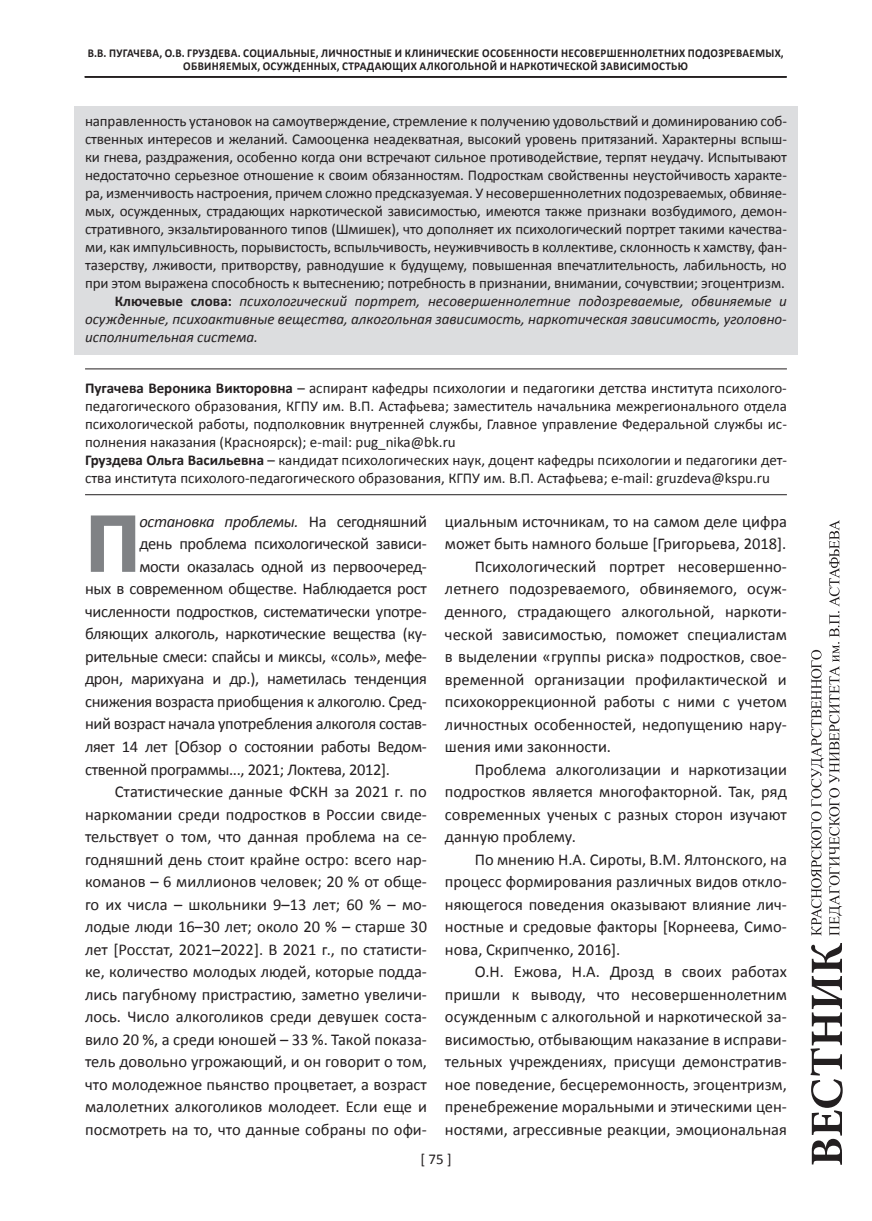
<style>
.page{position:relative;width:872px;height:1221px;background:#fff}
.page>*{position:absolute;margin:0;border:0;box-sizing:border-box;transform-origin:0 0}
.t1{font:82.05px "ez Franklin Goth Demi";color:#808285}
.t2{font:16.5px "Calibri";color:#231f20}
.t3{font:16.5px "Calibri";letter-spacing:-.02em;color:#231f20}
.t4{font:italic 16.5px "Calibri";letter-spacing:-.02em;color:#231f20}
.t5{font:15px/18px "Calibri";letter-spacing:-.01em;color:#231f20}
.t6{font:italic 15px "Calibri";color:#231f20}
.t7{font:700 12px/13.5px "Calibri";letter-spacing:.03em;color:#231f20;scale:.93 1}
.s1{font-weight:700;font-style:normal}
.s2{font-weight:700}
.s3{font-style:normal}
</style>
<div class="page">
<svg style="left:811px;top:520px;width:31px;height:415px"></svg>
<svg style="left:810px;top:943px;width:32px;height:221px"></svg>
<hr style="left:85px;top:76px;width:701px;height:1px;background:#231f20">
<hr style="left:85px;top:77px;width:701px;height:1px;background:#231f20">
<hr style="left:85px;top:368px;width:702px;height:1px;background:#231f20">
<hr style="left:85px;top:494px;width:702px;height:1px;background:#231f20">
<div style="left:74px;top:106px;width:723px;height:249px;background:#dcdddf"></div>
<p class="t7" style="left:88px;top:46px;width:39px">В.В. Пугачева</p>
<p class="t7" style="left:159px;top:46px;width:64px">, О.В. Груздева</p>
<p class="t7" style="left:183px;top:46px;width:647px;text-indent:54px">. СОЦИАЛЬНЫЕ, ЛИЧНОСТНЫЕ И КЛИНИЧЕСКИЕ ОСОБЕННОСТИ НЕСОВЕРШЕННОЛЕТНИХ ПОДОЗРЕВАЕМЫХ,<br>ОБВИНЯЕМЫХ, ОСУЖДЕННЫХ, СТРАДАЮЩИХ АЛКОГОЛЬНОЙ И НАРКОТИЧЕСКОЙ ЗАВИСИМОСТЬЮ</p>
<p class="t5" style="left:85px;top:112px;width:703px">направленность установок на самоутверждение, стремление к получению удовольствий и доминированию соб-</p>
<p class="t5" style="left:85px;top:130px;width:703px">ственных интересов и желаний. Самооценка неадекватная, высокий уровень притязаний. Характерны вспыш-</p>
<p class="t5" style="left:85px;top:148px;width:703px">ки гнева, раздражения, особенно когда они встречают сильное противодействие, терпят неудачу. Испытывают</p>
<p class="t5" style="left:85px;top:166px;width:703px">недостаточно серьезное отношение к своим обязанностям. Подросткам свойственны неустойчивость характе-</p>
<p class="t5" style="left:85px;top:184px;width:703px">ра, изменчивость настроения, причем сложно предсказуемая. У несовершеннолетних подозреваемых, обвиняе-</p>
<p class="t5" style="left:85px;top:202px;width:703px">мых, осужденных, страдающих наркотической зависимостью, имеются также признаки возбудимого, демон-</p>
<p class="t5" style="left:85px;top:220px;width:703px">стративного, экзальтированного типов (Шмишек), что дополняет их психологический портрет такими качества-</p>
<p class="t5" style="left:85px;top:238px;width:703px">ми, как импульсивность, порывистость, вспыльчивость, неуживчивость в коллективе, склонность к хамству, фан-</p>
<p class="t5" style="left:85px;top:256px;width:703px">тазерству, лживости, притворству, равнодушие к будущему, повышенная впечатлительность, лабильность, но</p>
<p class="t5" style="left:85px;top:274px;width:701px">при этом выражена способность к вытеснению; потребность в признании, внимании, сочувствии; эгоцентризм.</p>
<p class="t6" style="left:115px;top:291px;width:673px"><span class="s1">Ключевые слова:</span> психологический портрет, несовершеннолетние подозреваемые, обвиняемые и</p>
<p class="t6" style="left:85px;top:309px;width:703px">осужденные, психоактивные вещества, алкогольная зависимость, наркотическая зависимость, уголовно-</p>
<p class="t6" style="left:85px;top:327px;width:174px">исполнительная система.</p>
<p class="t5" style="left:85px;top:379px;width:703px"><span class="s2">Пугачева Вероника Викторовна</span> – аспирант кафедры психологии и педагогики детства института психолого&shy;педагогического образования, КГПУ им. В.П. Астафьева; заместитель начальника межрегионального отдела психологической работы, подполковник внутренней службы, Главное управление Федеральной службы ис&shy;полнения наказания (Красноярск); e-mail: pug_nika@bk.ru<br><span class="s2">Груздева Ольга Васильевна</span> – кандидат психологических наук, доцент кафедры психологии и педагогики дет&shy;ства института психолого-педагогического образования, КГПУ им. В.П. Астафьева; e-mail: gruzdeva@kspu.ru</p>
<h1 class="t1" style="left:85px;top:497px;width:57px">П</h1>
<p class="t4" style="left:139px;top:510px;width:289px">остановка проблемы. <span class="s3">На сегодняшний</span></p>
<p class="t3" style="left:139px;top:533px;width:289px">день проблема психологической зависи-</p>
<p class="t3" style="left:139px;top:556px;width:289px">мости оказалась одной из первоочеред-</p>
<p class="t3" style="left:85px;top:578px;width:343px">ных в современном обществе. Наблюдается рост</p>
<p class="t3" style="left:85px;top:601px;width:343px">численности подростков, систематически употре-</p>
<p class="t3" style="left:85px;top:623px;width:343px">бляющих алкоголь, наркотические вещества (ку-</p>
<p class="t3" style="left:85px;top:646px;width:343px">рительные смеси: спайсы и миксы, «соль», мефе-</p>
<p class="t3" style="left:85px;top:668px;width:343px">дрон, марихуана и др.), наметилась тенденция</p>
<p class="t3" style="left:85px;top:691px;width:343px">снижения возраста приобщения к алкоголю. Сред-</p>
<p class="t3" style="left:85px;top:713px;width:343px">ний возраст начала употребления алкоголя состав-</p>
<p class="t3" style="left:85px;top:736px;width:343px">ляет 14 лет [Обзор о состоянии работы Ведом-</p>
<p class="t3" style="left:85px;top:758px;width:306px">ственной программы..., 2021; Локтева, 2012].</p>
<p class="t2" style="left:115px;top:781px;width:313px">Статистические данные ФСКН за 2021 г. по</p>
<p class="t2" style="left:85px;top:803px;width:343px">наркомании среди подростков в России свиде-</p>
<p class="t2" style="left:85px;top:826px;width:343px">тельствует о том, что данная проблема на се-</p>
<p class="t2" style="left:85px;top:848px;width:343px">годняшний день стоит крайне остро: всего нар-</p>
<p class="t2" style="left:85px;top:871px;width:343px">команов – 6 миллионов человек; 20 % от обще-</p>
<p class="t2" style="left:85px;top:893px;width:343px">го их числа – школьники 9–13 лет; 60 % – мо-</p>
<p class="t2" style="left:85px;top:916px;width:343px">лодые люди 16–30 лет; около 20 % – старше 30</p>
<p class="t2" style="left:85px;top:938px;width:343px">лет [Росстат, 2021–2022]. В 2021 г., по статисти-</p>
<p class="t2" style="left:85px;top:961px;width:343px">ке, количество молодых людей, которые подда-</p>
<p class="t2" style="left:85px;top:983px;width:343px">лись пагубному пристрастию, заметно увеличи-</p>
<p class="t2" style="left:85px;top:1006px;width:343px">лось. Число алкоголиков среди девушек соста-</p>
<p class="t2" style="left:85px;top:1028px;width:343px">вило 20 %, а среди юношей – 33 %. Такой показа-</p>
<p class="t2" style="left:85px;top:1051px;width:343px">тель довольно угрожающий, и он говорит о том,</p>
<p class="t2" style="left:85px;top:1073px;width:343px">что молодежное пьянство процветает, а возраст</p>
<p class="t2" style="left:85px;top:1096px;width:343px">малолетних алкоголиков молодеет. Если еще и</p>
<p class="t2" style="left:85px;top:1118px;width:343px">посмотреть на то, что данные собраны по офи-</p>
<p class="t2" style="left:445px;top:511px;width:343px">циальным источникам, то на самом деле цифра</p>
<p class="t2" style="left:445px;top:533px;width:343px">может быть намного больше [Григорьева, 2018].</p>
<p class="t2" style="left:475px;top:556px;width:314px">Психологический портрет несовершенно-</p>
<p class="t2" style="left:445px;top:578px;width:343px">летнего подозреваемого, обвиняемого, осуж-</p>
<p class="t2" style="left:445px;top:601px;width:343px">денного, страдающего алкогольной, наркоти-</p>
<p class="t2" style="left:445px;top:623px;width:343px">ческой зависимостью, поможет специалистам</p>
<p class="t2" style="left:445px;top:646px;width:343px">в выделении «группы риска» подростков, свое-</p>
<p class="t2" style="left:445px;top:668px;width:343px">временной организации профилактической и</p>
<p class="t2" style="left:445px;top:691px;width:343px">психокоррекционной работы с ними с учетом</p>
<p class="t2" style="left:445px;top:713px;width:343px">личностных особенностей, недопущению нару-</p>
<p class="t2" style="left:445px;top:736px;width:168px">шения ими законности.</p>
<p class="t2" style="left:475px;top:758px;width:314px">Проблема алкоголизации и наркотизации</p>
<p class="t2" style="left:445px;top:781px;width:343px">подростков является многофакторной. Так, ряд</p>
<p class="t2" style="left:445px;top:803px;width:343px">современных ученых с разных сторон изучают</p>
<p class="t2" style="left:445px;top:826px;width:133px">данную проблему.</p>
<p class="t2" style="left:475px;top:848px;width:314px">По мнению Н.А. Сироты, В.М. Ялтонского, на</p>
<p class="t2" style="left:445px;top:871px;width:343px">процесс формирования различных видов откло-</p>
<p class="t2" style="left:445px;top:893px;width:343px">няющегося поведения оказывают влияние лич-</p>
<p class="t2" style="left:445px;top:916px;width:343px">ностные и средовые факторы [Корнеева, Симо-</p>
<p class="t2" style="left:445px;top:938px;width:177px">нова, Скрипченко, 2016].</p>
<p class="t2" style="left:475px;top:961px;width:313px">О.Н. Ежова, Н.А. Дрозд в своих работах</p>
<p class="t2" style="left:445px;top:983px;width:343px">пришли к выводу, что несовершеннолетним</p>
<p class="t2" style="left:445px;top:1006px;width:343px">осужденным с алкогольной и наркотической за-</p>
<p class="t2" style="left:445px;top:1028px;width:343px">висимостью, отбывающим наказание в исправи-</p>
<p class="t2" style="left:445px;top:1051px;width:343px">тельных учреждениях, присущи демонстратив-</p>
<p class="t2" style="left:445px;top:1073px;width:343px">ное поведение, бесцеремонность, эгоцентризм,</p>
<p class="t2" style="left:445px;top:1096px;width:343px">пренебрежение моральными и этическими цен-</p>
<p class="t2" style="left:445px;top:1118px;width:343px">ностями, агрессивные реакции, эмоциональная</p>
<p class="t5" style="left:420px;top:1150px;width:33px">[ 75 ]</p>
</div>
